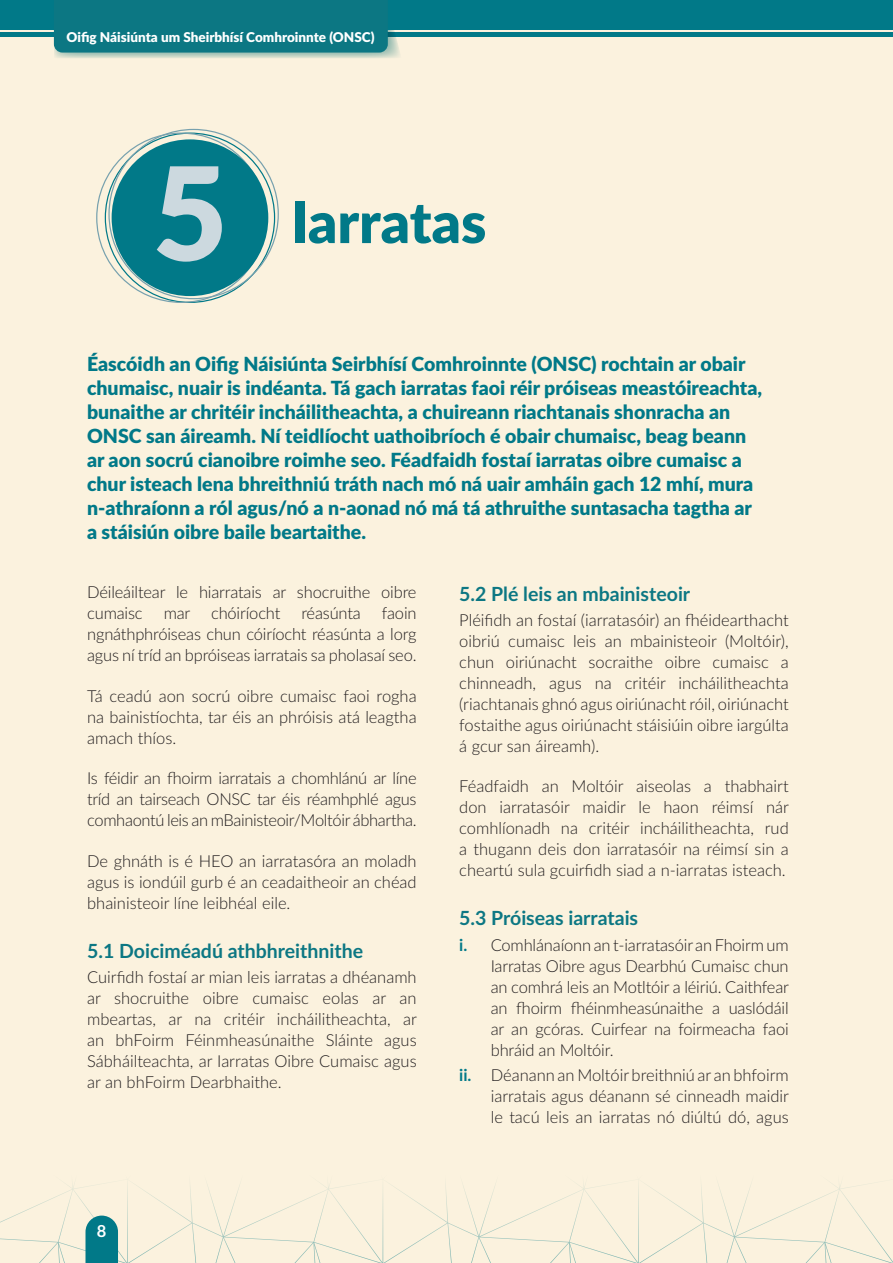
<style>
.page{position:relative;width:893px;height:1263px;background:#fbf2de}
.page>*{position:absolute;margin:0;border:0;box-sizing:border-box;transform-origin:0 0}
.t1{font:900 129.45px "Lato";color:#ccd9df}
.t2{font:900 57px "Lato";color:#017988}
.opener_paragraph{font:900 19.5px/24px "Lato";color:#017988}
.B_head_copy{font:700 19.5px "Lato";color:#0c7783}
.B_head{font:700 19.5px "Lato";color:#0c7783}
.t3{font:300 16.5px/21px "Lato";color:#231f20;text-align:justify}
.t4{font:700 16.5px "Lato";color:#fff}
.t5{font:900 13.5px "Lato";color:#fff}
.s1{font-weight:700;color:#017988}
</style>
<div class="page">
<div style="left:112px;top:139px;width:156px;height:157px;background:#017988;border-radius:50%"></div>
<hr style="left:0;top:32px;width:893px;height:4px;background:#017988">
<div style="left:0;top:0;width:893px;height:30px;background:#017988"></div>
<svg style="left:54px;top:0;width:348px;height:58px"></svg>
<svg style="left:0;top:1185px;width:893px;height:78px"></svg>
<p class="t5" style="left:67px;top:27px;width:309px">Oifig Náisiúnta um Sheirbhísí Comhroinnte (ONSC)</p>
<p class="t1" style="left:153px;top:116px;width:77px">5</p>
<p class="t2" style="left:291px;top:179px;width:197px">Iarratas</p>
<p class="opener_paragraph" style="left:87px;top:351px;width:677px">Éascóidh an Oifig Náisiúnta Seirbhísí Comhroinnte (ONSC) rochtain ar obair chumaisc, nuair is indéanta. Tá gach iarratas faoi réir próiseas meastóireachta, bunaithe ar chritéir incháilitheachta, a chuireann riachtanais shonracha an ONSC san áireamh. Ní teidlíocht uathoibríoch é obair chumaisc, beag beann ar aon socrú cianoibre roimhe seo. Féadfaidh fostaí iarratas oibre cumaisc a chur isteach lena bhreithniú tráth nach mó ná uair amháin gach 12 mhí, mura n-athraíonn a ról agus/nó a n-aonad nó má tá athruithe suntasacha tagtha ar a stáisiún oibre baile beartaithe.</p>
<p class="t3" style="left:87px;top:581px;width:331px">Déileáiltear le hiarratais ar shocruithe oibre cumaisc</p>
<p class="t3" style="left:164px;top:602px;width:118px">mar chóiríocht</p>
<p class="t3" style="left:301px;top:602px;width:61px">réasúnta</p>
<p class="t3" style="left:87px;top:602px;width:331px;text-indent:295px">faoin ngnáthphróiseas chun cóiríocht réasúnta a lorg agus ní tríd an bpróiseas iarratais sa pholasaí seo.</p>
<p class="t3" style="left:87px;top:685px;width:331px">Tá ceadú aon socrú oibre cumaisc faoi rogha na bainistíochta, tar éis an phróisis atá leagtha amach thíos.</p>
<p class="t3" style="left:87px;top:767px;width:331px">Is féidir an fhoirm iarratais a chomhlánú ar líne tríd an tairseach ONSC tar éis réamhphlé agus comhaontú leis an mBainisteoir/Moltóir ábhartha.</p>
<p class="t3" style="left:87px;top:850px;width:331px">De ghnáth is é HEO an iarratasóra an moladh agus is iondúil gurb é an ceadaitheoir an chéad bhainisteoir líne leibhéal eile.</p>
<p class="B_head" style="left:87px;top:936px;width:277px">5.1 Doiciméadú athbhreithnithe</p>
<p class="t3" style="left:87px;top:966px;width:331px">Cuirfidh fostaí ar mian leis iarratas a dhéanamh ar shocruithe oibre cumaisc eolas ar an mbeartas, ar na critéir incháilitheachta, ar an bhFoirm Féinmheasúnaithe Sláinte agus Sábháilteachta, ar Iarratas Oibre Cumaisc agus ar an bhFoirm Dearbhaithe.</p>
<p class="t4" style="left:97px;top:1219px;width:11px">8</p>
<p class="B_head_copy" style="left:459px;top:579px;width:232px">5.2 Plé leis an mbainisteoir</p>
<p class="t3" style="left:459px;top:609px;width:331px">Pléifidh an fostaí (iarratasóir) an fhéidearthacht oibriú cumaisc leis an mbainisteoir (Moltóir), chun oiriúnacht socraithe oibre cumaisc a chinneadh, agus na critéir incháilitheachta (riachtanais ghnó agus oiriúnacht róil, oiriúnacht fostaithe agus oiriúnacht stáisiúin oibre iargúlta á gcur san áireamh).</p>
<p class="t3" style="left:459px;top:775px;width:331px">Féadfaidh an Moltóir aiseolas a thabhairt don iarratasóir maidir le haon réimsí nár comhlíonadh na critéir incháilitheachta, rud a thugann deis don iarratasóir na réimsí sin a cheartú sula gcuirfidh siad a n-iarratas isteach.</p>
<p class="B_head_copy" style="left:459px;top:904px;width:180px">5.3 Próiseas iarratais</p>
<p class="t3" style="left:491px;top:934px;width:300px;text-indent:-32px"><span class="s1">i.</span> Comhlánaíonn an t-iarratasóir an Fhoirm um Iarratas Oibre agus Dearbhú Cumaisc chun an comhrá leis an Motltóir a léiriú. Caithfear an fhoirm fhéinmheasúnaithe a uaslódáil ar an gcóras. Cuirfear na foirmeacha faoi bhráid an Moltóir.</p>
<p class="t3" style="left:491px;top:1064px;width:300px;text-indent:-32px"><span class="s1">ii.</span> Déanann an Moltóir breithniú ar an bhfoirm iarratais agus déanann sé cinneadh maidir le tacú leis an iarratas nó diúltú dó, agus</p>
</div>
